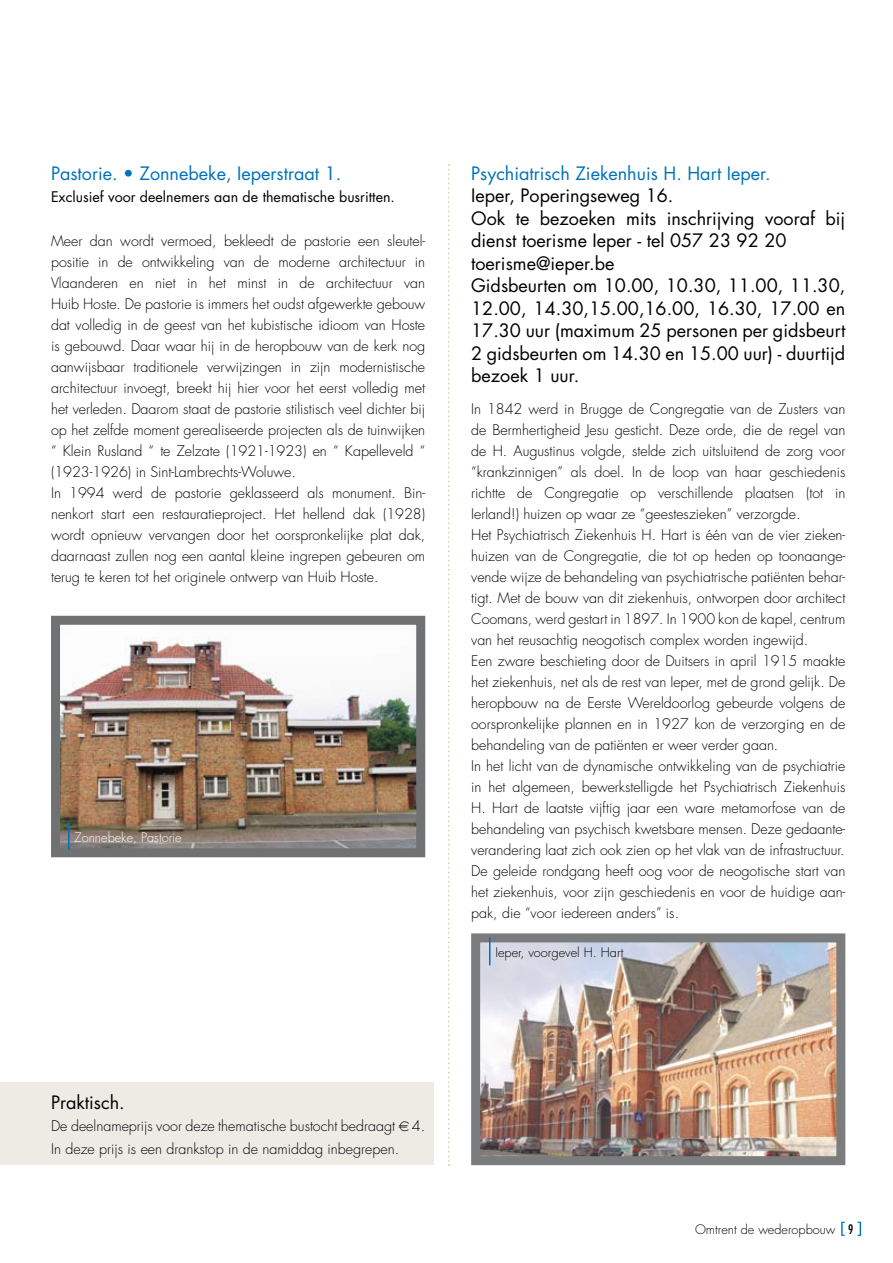
<style>
.page{position:relative;width:893px;height:1263px;background:#fff}
.page>*{position:absolute;margin:0;border:0;box-sizing:border-box;transform-origin:0 0}
.t1{font:18px/22.5px "Futura";color:#000}
.t2{font:18px "Futura";color:#0071b9}
.t3{font:300 14.25px/21px "Futura";color:#000}
.t4{font:14.25px "Futura";color:#000}
.t5{font:300 12.75px "Futura";color:#000}
.t6{font:300 12.75px "Futura";color:#fff}
.s1{font-weight:400;font-stretch:condensed}
</style>
<div class="page">
<div style="left:0;top:1082px;width:434px;height:83px;background:#eeebe5"></div>
<img style="left:61px;top:637px;width:354px;height:210px">
<div style="left:51px;top:616px;width:374px;height:241px;border:9px solid #707173"></div>
<img style="left:481px;top:943px;width:354px;height:212px">
<div style="left:471px;top:933px;width:374px;height:232px;border:9px solid #7b7c7e"></div>
<svg style="left:489px;top:937px;width:1px;height:28px"></svg>
<svg style="left:841px;top:1222px;width:20px;height:14px"></svg>
<hr style="left:68px;top:822px;width:2px;height:28px;background:#0071b9">
<svg style="left:448px;top:164px;width:2px;height:1002px"></svg>
<p class="t2" style="left:51px;top:160px;width:292px">Pastorie. • Zonnebeke, Ieperstraat 1.</p>
<p class="t4" style="left:51px;top:187px;width:345px">Exclusief voor deelnemers aan de thematische busritten.</p>
<p class="t3" style="left:51px;top:230px;width:376px">Meer dan wordt vermoed, bekleedt de pastorie een sleutel&shy;positie in de ontwikkeling van de moderne architectuur in Vlaanderen en niet in het minst in de architectuur van Huib Hoste. De pastorie is immers het oudst afgewerkte gebouw dat volledig in de geest van het kubistische idioom van Hoste is gebouwd. Daar waar hij in de heropbouw van de kerk nog aanwijsbaar traditionele verwijzingen in zijn modernistische architectuur invoegt, breekt hij hier voor het eerst volledig met het verleden. Daarom staat de pastorie stilistisch veel dichter bij op het zelfde moment gerealiseerde projecten als de tuinwijken “ Klein Rusland “ te Zelzate (1921-1923) en “ Kapelleveld “ (1923-1926) in Sint-Lambrechts-Woluwe.<br>In 1994 werd de pastorie geklasseerd als monument. Bin&shy;nenkort start een restauratieproject. Het hellend dak (1928) wordt opnieuw vervangen door het oorspronkelijke plat dak, daarnaast zullen nog een aantal kleine ingrepen gebeuren om terug te keren tot het originele ontwerp van Huib Hoste.</p>
<p class="t6" style="left:74px;top:829px;width:109px">Zonnebeke, Pastorie</p>
<p class="t2" style="left:471px;top:160px;width:301px">Psychiatrisch Ziekenhuis H . Hart Ieper.</p>
<p class="t1" style="left:471px;top:184px;width:376px">Ieper, Poperingseweg 16.<br>Ook te bezoeken mits inschrijving vooraf bij dienst toerisme Ieper - tel 057 23 92 20 toerisme@ieper.be<br>Gidsbeurten om 10.00, 10.30, 11.00, 11.30, 12.00, 14.30,15.00,16.00, 16.30, 17.00 en 17.30 uur (maximum 25 personen per gidsbeurt 2 gidsbeurten om 14.30 en 15.00 uur) - duurtijd bezoek 1 uur.</p>
<p class="t3" style="left:471px;top:399px;width:376px">In 1842 werd in Brugge de Congregatie van de Zusters van de Bermhertigheid Jesu gesticht. Deze orde, die de regel van de H. Augustinus volgde, stelde zich uitsluitend de zorg voor “krankzinnigen” als doel. In de loop van haar geschiedenis richtte de Congregatie op verschillende plaatsen (tot in Ierland!) huizen op waar ze “geesteszieken” verzorgde.<br>Het Psychiatrisch Ziekenhuis H. Hart is één van de vier zieken&shy;huizen van de Congregatie, die tot op heden op toonaange&shy;vende wijze de behandeling van psychiatrische patiënten behar&shy;tigt. Met de bouw van dit ziekenhuis, ontworpen door architect Coomans, werd gestart in 1897. In 1900 kon de kapel, centrum van het reusachtig neogotisch complex worden ingewijd.<br>Een zware beschieting door de Duitsers in april 1915 maakte het ziekenhuis, net als de rest van Ieper, met de grond gelijk. De heropbouw na de Eerste Wereldoorlog gebeurde volgens de oorspronkelijke plannen en in 1927 kon de verzorging en de behandeling van de patiënten er weer verder gaan.<br>In het licht van de dynamische ontwikkeling van de psychiatrie in het algemeen, bewerkstelligde het Psychiatrisch Ziekenhuis H. Hart de laatste vijftig jaar een ware metamorfose van de behandeling van psychisch kwetsbare mensen. Deze gedaante&shy;verandering laat zich ook zien op het vlak van de infrastructuur.<br>De geleide rondgang heeft oog voor de neogotische start van het ziekenhuis, voor zijn geschiedenis en voor de huidige aan&shy;pak, die “voor iedereen anders” is.</p>
<p class="t5" style="left:495px;top:944px;width:130px">Ieper, voorgevel H. Hart</p>
<p class="t1" style="left:51px;top:1091px;width:75px">Praktisch.</p>
<p class="t3" style="left:51px;top:1115px;width:376px;line-height:22.5px">De deelnameprijs voor deze thematische bustocht bedraagt 4.<br>In deze prijs is een drankstop in de namiddag inbegrepen.</p>
<p class="t5" style="left:695px;top:1221px;width:160px">Omtrent de wederopbouw <span class="s1">9</span></p>
</div>
